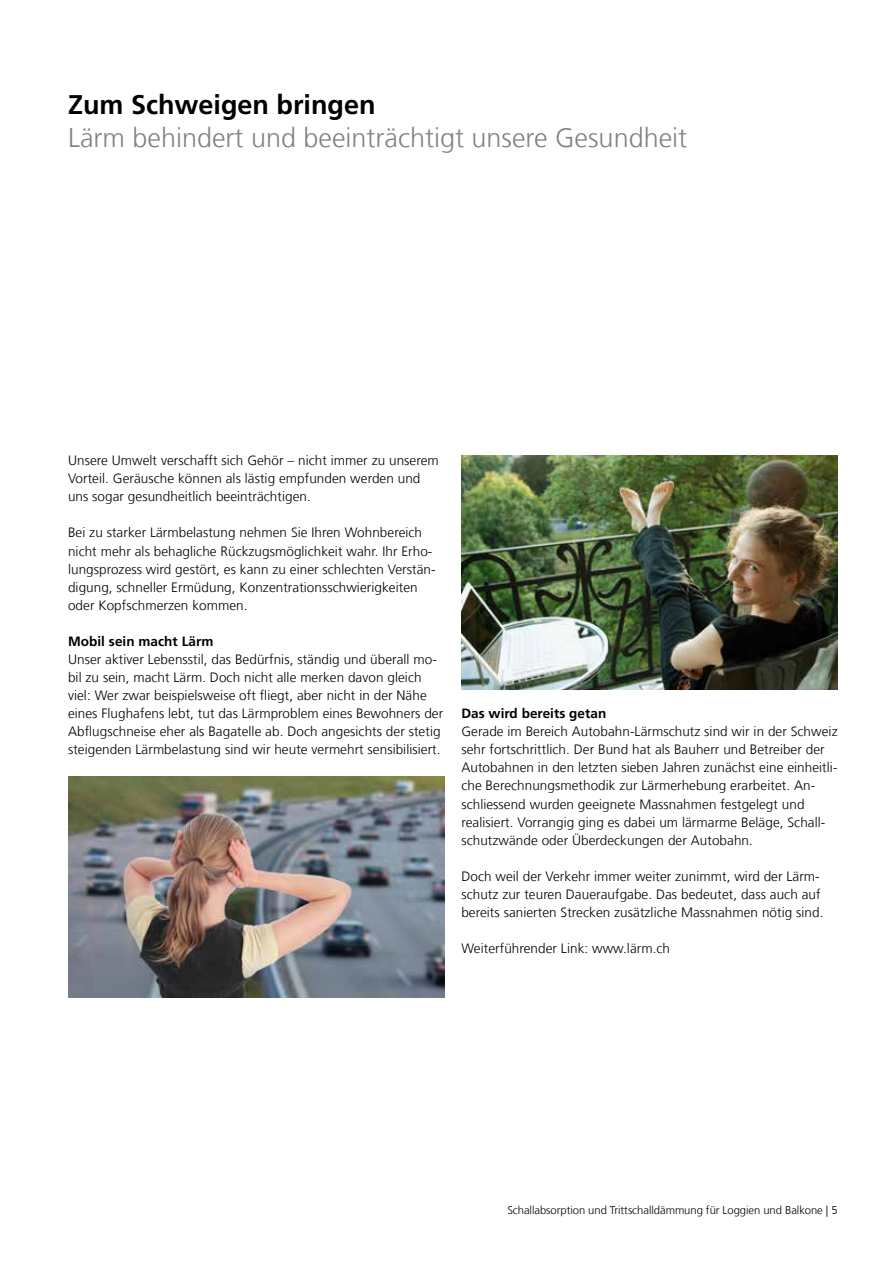
<style>
.page{position:relative;width:893px;height:1263px;background:#fff}
.page>*{position:absolute;margin:0;border:0;box-sizing:border-box;transform-origin:0 0}
.t1{font:300 27px "Sto Frutiger";color:#808285}
.t2{font:700 27px "Sto Frutiger";color:#000}
.t3{font:300 13.5px/18.1px "Sto Frutiger";letter-spacing:.005em;color:#000}
.t4{font:700 13.5px "Sto Frutiger";letter-spacing:.005em;color:#000}
.t5{font:300 11.25px "Sto Frutiger";letter-spacing:-.005em;color:#000}
</style>
<div class="page">
<img style="left:461px;top:455px;width:377px;height:235px">
<img style="left:68px;top:776px;width:376px;height:221px">
<h1 class="t2" style="left:68px;top:89px;width:309px">Zum Schweigen bringen</h1>
<h1 class="t1" style="left:68px;top:122px;width:621px">Lärm behindert und beeinträchtigt unsere Gesundheit</h1>
<p class="t3" style="left:68px;top:451px;width:372px">Unsere Umwelt verschafft sich Gehör – nicht immer zu unserem<br>Vorteil. Geräusche können als lästig empfunden werden und uns sogar gesundheitlich beeinträchtigen.</p>
<p class="t3" style="left:68px;top:524px;width:369px">Bei zu starker Lärmbelastung nehmen Sie Ihren Wohnbereich nicht mehr als behagliche Rückzugsmöglichkeit wahr. Ihr Erho&shy;lungsprozess wird gestört, es kann zu einer schlechten Verstän&shy;digung, schneller Ermüdung, Konzentrationsschwierigkeiten oder Kopfschmerzen kommen.</p>
<p class="t4" style="left:68px;top:633px;width:147px">Mobil sein macht Lärm</p>
<p class="t3" style="left:68px;top:650px;width:377px">Unser aktiver Lebensstil, das Bedürfnis, ständig und überall mo&shy;bil zu sein, macht Lärm. Doch nicht alle merken davon gleich viel: Wer zwar beispielsweise oft fliegt, aber nicht in der Nähe eines Flughafens lebt, tut das Lärmproblem eines Bewohners der Abflugschneise eher als Bagatelle ab. Doch angesichts der stetig steigenden Lärmbelastung sind wir heute vermehrt sensibilisiert.</p>
<p class="t4" style="left:461px;top:705px;width:146px">Das wird bereits getan</p>
<p class="t3" style="left:461px;top:723px;width:378px">Gerade im Bereich Autobahn-Lärmschutz sind wir in der Schweiz sehr fortschrittlich. Der Bund hat als Bauherr und Betreiber der Autobahnen in den letzten sieben Jahren zunächst eine einheitli&shy;che Berechnungsmethodik zur Lärmerhebung erarbeitet. An&shy;schliessend wurden geeignete Massnahmen festgelegt und realisiert. Vorrangig ging es dabei um lärmarme Beläge, Schall&shy;schutzwände oder Überdeckungen der Autobahn.</p>
<p class="t3" style="left:461px;top:867px;width:364px">Doch weil der Verkehr immer weiter zunimmt, wird der Lärm&shy;schutz zur teuren Daueraufgabe. Das bedeutet, dass auch auf bereits sanierten Strecken zusätzliche Massnahmen nötig sind.</p>
<p class="t3" style="left:461px;top:939px;width:210px">Weiterführender Link: www.lärm.ch</p>
<p class="t5" style="left:507px;top:1204px;width:332px">Schallabsorption und Trittschalldämmung für Loggien und Balkone | 5</p>
</div>
